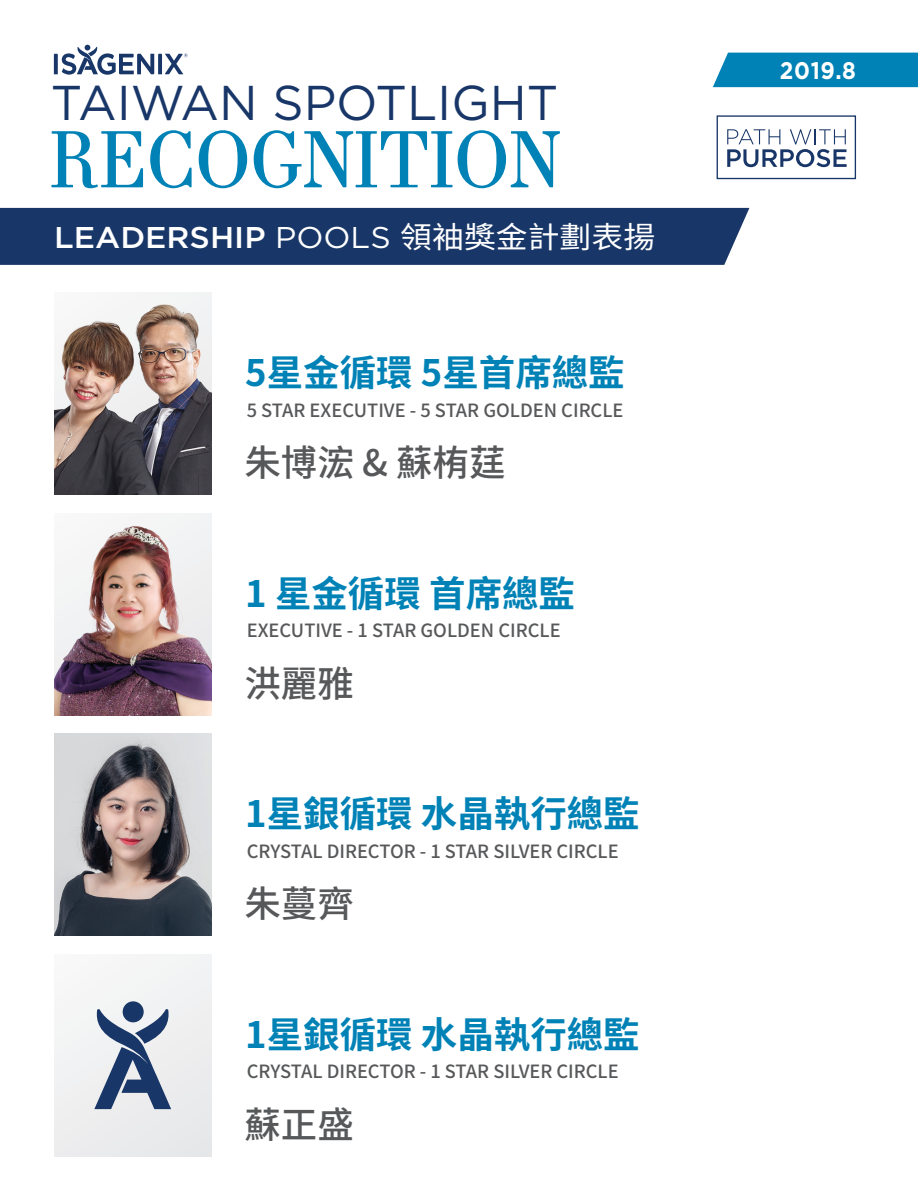
<style>
.page{position:relative;width:918px;height:1188px;background:#fff}
.page>*{position:absolute;margin:0;border:0;box-sizing:border-box;transform-origin:0 0}
.t1{font:78px "Essonnes Text";color:#0082b6;scale:.91 1}
.t2{font:48.75px "Gotham";color:#183667}
.t3{font:700 36.45px "Noto Sans CJ Ktc";color:#0082b6}
.t4{font:500 36.45px "Noto Sans CJ Ktc";color:#57585a}
.t5{font:500 30px "Gotham";color:#fff;scale:1.06 1}
.t6{font:700 24px "Gotham";color:#fff;scale:.91 1}
.t7{font:500 18.3px "Noto Sans CJ Ktc";color:#57585a}
.s1{font-weight:400}
.s2{font-family:"Noto Sans CJ Ktc";font-weight:400}
</style>
<div class="page">
<div style="left:0;top:208px;width:749px;height:57px;background:#183667"></div>
<svg style="left:54px;top:45px;width:134px;height:30px"></svg>
<svg style="left:716px;top:115px;width:141px;height:65px"></svg>
<div style="left:713px;top:53px;width:205px;height:34px;background:#0082b6"></div>
<div style="left:54px;top:954px;width:158px;height:202px;background:#f0f0f1"></div>
<div style="left:123px;top:1001px;width:21px;height:21px;background:#183667;border-radius:50%"></div>
<svg style="left:94px;top:1009px;width:77px;height:100px"></svg>
<img style="left:54px;top:292px;width:158px;height:203px">
<img style="left:54px;top:513px;width:158px;height:203px">
<img style="left:54px;top:734px;width:158px;height:202px">
<h2 class="t2" style="left:51px;top:72px;width:509px">TAIWAN SPOTLIGHT</h2>
<h1 class="t1" style="left:50px;top:103px;width:563px">RECOGNITION</h1>
<h3 class="t5" style="left:54px;top:218px;width:569px">LEADERSHIP <span class="s1">POOLS</span> <span class="s2">領袖獎金計劃表揚</span></h3>
<h3 class="t3" style="left:245px;top:352px;width:381px">5星金循環 5星首席總監</h3>
<p class="t7" style="left:247px;top:400px;width:378px">5 STAR EXECUTIVE - 5 STAR GOLDEN CIRCLE</p>
<h3 class="t4" style="left:244px;top:442px;width:262px">朱博浤 &amp; 蘇栯莛</h3>
<h3 class="t3" style="left:245px;top:573px;width:331px">1 星金循環 首席總監</h3>
<p class="t7" style="left:247px;top:620px;width:315px">EXECUTIVE - 1 STAR GOLDEN CIRCLE</p>
<h3 class="t4" style="left:244px;top:663px;width:111px">洪麗雅</h3>
<h3 class="t3" style="left:245px;top:793px;width:396px">1星銀循環 水晶執行總監</h3>
<p class="t7" style="left:247px;top:841px;width:373px">CRYSTAL DIRECTOR - 1 STAR SILVER CIRCLE</p>
<h3 class="t4" style="left:244px;top:883px;width:111px">朱蔓齊</h3>
<h3 class="t3" style="left:245px;top:1014px;width:396px">1星銀循環 水晶執行總監</h3>
<p class="t7" style="left:247px;top:1061px;width:373px">CRYSTAL DIRECTOR - 1 STAR SILVER CIRCLE</p>
<h3 class="t4" style="left:244px;top:1104px;width:111px">蘇正盛</h3>
<h3 class="t6" style="left:780px;top:54px;width:85px">2019.8</h3>
</div>
